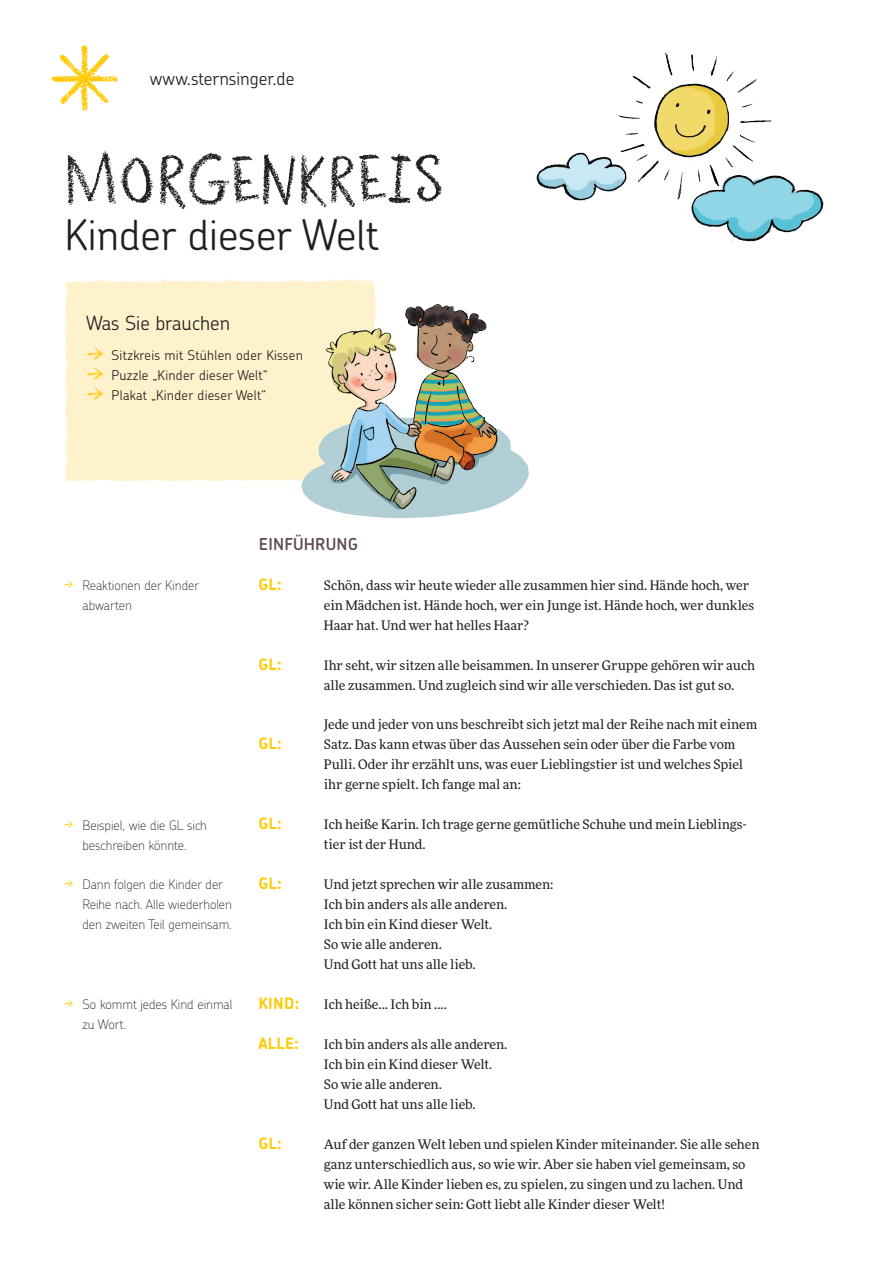
<style>
.page{position:relative;width:893px;height:1263px;background:#fff}
.page>*{position:absolute;margin:0;border:0;box-sizing:border-box;transform-origin:0 0}
.t1{font:72px "Sternsinger";color:#feca0a}
.t2{font:58.5px "Sternsinger";letter-spacing:-.02em;color:#231f20}
.t3{font:300 42px "Chevin";color:#231f20}
.t4{font:300 19.5px "Chevin Std";color:#231f20}
.t5{font:300 18px "Chevin Std";color:#231f20}
.t6{font:600 16.5px "Chevin Std";letter-spacing:.015em;color:#5e4c4f}
.t7{font:700 15.75px "Chevin Std";letter-spacing:.01em;color:#feca0a}
.t8{font:700 15.75px "Chevin Std";color:#feca0a}
.t9{font:300 13.5px/20px "Chevin Std";letter-spacing:.02em;color:#231f20}
.t10{font:13.2px/20px "More Pro";color:#231f20}
.t11{font:100 13.2px/20px "Chevin";color:#231f20}
.s1{font-size:61.5px}
.s2{font-family:"Sternsinger";font-weight:400;font-size:24px;color:#feca0a}
.s3{font-family:"Sternsinger";font-weight:400;color:#feca0a}
</style>
<div class="page">
<div style="left:65px;top:279px;width:228px;height:202px;background:#fef2cd"></div>
<img style="left:536px;top:52px;width:288px;height:194px">
<img style="left:293px;top:279px;width:236px;height:239px">
<h1 class="t1" style="left:48px;top:30px;width:74px">*</h1>
<h3 class="t5" style="left:150px;top:66px;width:146px">www.sternsinger.de</h3>
<h2 class="t2" style="left:65px;top:138px;width:381px"><span class="s1">Morg</span>enkreis</h2>
<h3 class="t3" style="left:65px;top:208px;width:316px">Kinder dieser Welt</h3>
<h3 class="t4" style="left:86px;top:310px;width:146px">Was Sie brauchen</h3>
<p class="t9" style="left:86px;top:344px;width:218px"><span class="s2">á</span> Sitzkreis mit Stühlen oder Kissen <span class="s2">á</span> Puzzle „Kinder dieser Welt“<br><span class="s2">á</span> Plakat „Kinder dieser Welt“</p>
<p class="t6" style="left:259px;top:533px;width:101px">EINFÜHRUNG</p>
<p class="t11" style="left:83px;top:575px;width:118px;text-indent:-19px"><span class="s3">→</span> Reaktionen der Kinder abwarten</p>
<p class="t11" style="left:64px;top:814px;width:145px;text-align:center"><span class="s3">→</span> Beispiel, wie die GL sich beschreiben könnte.</p>
<p class="t11" style="left:83px;top:874px;width:151px;text-indent:-19px"><span class="s3">→</span> Dann folgen die Kinder der<br>Reihe nach. Alle wiederholen den zweiten Teil gemeinsam.</p>
<p class="t11" style="left:83px;top:994px;width:151px;text-indent:-19px"><span class="s3">→</span> So kommt jedes Kind einmal zu Wort.</p>
<p class="t7" style="left:259px;top:573px;width:25px">GL:</p>
<p class="t7" style="left:259px;top:653px;width:25px">GL:</p>
<p class="t7" style="left:259px;top:733px;width:25px">GL:</p>
<p class="t7" style="left:259px;top:813px;width:25px">GL:</p>
<p class="t7" style="left:259px;top:873px;width:25px">GL:</p>
<p class="t7" style="left:259px;top:993px;width:42px">KIND:</p>
<p class="t7" style="left:259px;top:1033px;width:42px">ALLE:</p>
<p class="t8" style="left:259px;top:1133px;width:25px">GL:</p>
<p class="t10" style="left:324px;top:574px;width:432px">Schön, dass wir heute wieder alle zusammen hier sind. Hände hoch, wer ein Mädchen ist. Hände hoch, wer ein Junge ist. Hände hoch, wer dunkles<br>Haar hat. Und wer hat helles Haar?</p>
<p class="t10" style="left:324px;top:654px;width:433px">Ihr seht, wir sitzen alle beisammen. In unserer Gruppe gehören wir auch alle zusammen. Und zugleich sind wir alle verschieden. Das ist gut so.</p>
<p class="t10" style="left:324px;top:714px;width:435px">Jede und jeder von uns beschreibt sich jetzt mal der Reihe nach mit einem Satz. Das kann etwas über das Aussehen sein oder über die Farbe vom Pulli. Oder ihr erzählt uns, was euer Lieblingstier ist und welches Spiel ihr gerne spielt. Ich fange mal an:</p>
<p class="t10" style="left:324px;top:814px;width:424px">Ich heiße Karin. Ich trage gerne gemütliche Schuhe und mein Lieblings&shy;tier ist der Hund.</p>
<p class="t10" style="left:324px;top:874px;width:231px">Und jetzt sprechen wir alle zusammen:<br>Ich bin anders als alle anderen.<br>Ich bin ein Kind dieser Welt.<br>So wie alle anderen.<br>Und Gott hat uns alle lieb.</p>
<p class="t10" style="left:324px;top:994px;width:125px">Ich heiße... Ich bin ....</p>
<p class="t10" style="left:324px;top:1034px;width:185px">Ich bin anders als alle anderen.<br>Ich bin ein Kind dieser Welt.<br>So wie alle anderen.<br>Und Gott hat uns alle lieb.</p>
<p class="t10" style="left:324px;top:1134px;width:437px">Auf der ganzen Welt leben und spielen Kinder miteinander. Sie alle sehen ganz unterschiedlich aus, so wie wir. Aber sie haben viel gemeinsam, so wie wir. Alle Kinder lieben es, zu spielen, zu singen und zu lachen. Und alle können sicher sein: Gott liebt alle Kinder dieser Welt!</p>
</div>
